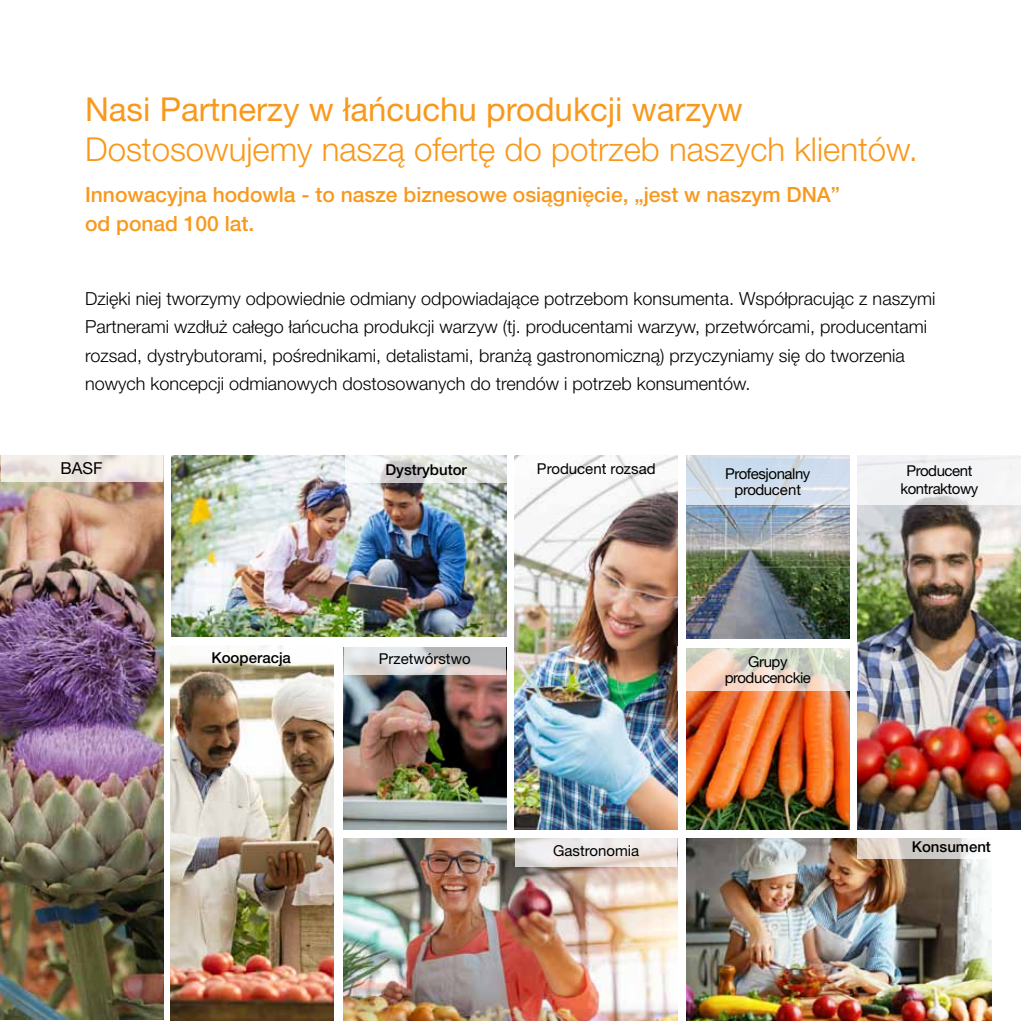
<style>
.page{position:relative;width:1021px;height:1021px;background:#fff}
.page>*{position:absolute;margin:0;border:0;box-sizing:border-box;transform-origin:0 0}
.t1{font:300 33px "Helvetica Neue LT Pro";color:#f8991d}
.t2{font:33px "Helvetica Neue LT Pro";color:#f8991d}
.t3{font:500 21px/28.5px "Helvetica Neue LT Pro";color:#f8991d}
.t4{font:300 18px/28.5px "Helvetica Neue LT Pro";color:#000}
.t5{font:16.5px "Helvetica Neue LT Pro";color:#000}
.t6{font:15px/16.5px "Helvetica Neue LT Pro";letter-spacing:-.03em;color:#000;text-align:center}
.t7{font:15px "Helvetica Neue LT Pro";color:#000}
.t8{font:500 15px "Helvetica Neue LT Pro";color:#000}
</style>
<div class="page">
<img style="left:343px;top:647px;width:163px;height:182px">
<img style="left:857px;top:504px;width:163px;height:325px">
<img style="left:686px;top:504px;width:163px;height:134px">
<img style="left:171px;top:646px;width:163px;height:374px">
<img style="left:0;top:455px;width:163px;height:564px">
<img style="left:514px;top:455px;width:163px;height:374px">
<img style="left:343px;top:838px;width:334px;height:182px">
<img style="left:686px;top:838px;width:305px;height:182px">
<img style="left:171px;top:455px;width:335px;height:182px">
<img style="left:686px;top:691px;width:163px;height:138px">
<svg style="left:857px;top:838px;width:134px;height:20px"></svg>
<svg style="left:514px;top:838px;width:162px;height:28px;background:#e9e3e0"></svg>
<svg style="left:344px;top:647px;width:162px;height:28px;background:#d4d3d3"></svg>
<svg style="left:686px;top:455px;width:334px;height:49px"></svg>
<svg style="left:677px;top:646px;width:173px;height:45px;background:#e5dbcd"></svg>
<svg style="left:1px;top:455px;width:162px;height:26px;background:#ede7e2"></svg>
<svg style="left:345px;top:455px;width:162px;height:27px"></svg>
<h1 class="t2" style="left:85px;top:90px;width:659px">Nasi Partnerzy w łańcuchu produkcji warzyw</h1>
<h1 class="t1" style="left:85px;top:129px;width:834px">Dostosowujemy naszą ofertę do potrzeb naszych klientów.</h1>
<p class="t3" style="left:85px;top:180px;width:756px">Innowacyjna hodowla - to nasze biznesowe osiągnięcie, „jest w naszym DNA” od ponad 100 lat.</p>
<p class="t4" style="left:85px;top:284px;width:851px">Dzięki niej tworzymy odpowiednie odmiany odpowiadające potrzebom konsumenta. Współpracując z naszymi Partnerami wzdłuż całego łańcucha produkcji warzyw (tj. producentami warzyw, przetwórcami, producentami rozsad, dystrybutorami, pośrednikami, detalistami, branżą gastronomiczną) przyczyniamy się do tworzenia nowych koncepcji odmianowych dostosowanych do trendów i potrzeb konsumentów.</p>
<p class="t5" style="left:60px;top:458px;width:44px">BASF</p>
<p class="t8" style="left:385px;top:460px;width:83px">Dystrybutor</p>
<p class="t7" style="left:537px;top:459px;width:120px">Producent rozsad</p>
<p class="t6" style="left:725px;top:465px;width:87px">Profesjonalny producent</p>
<p class="t6" style="left:900px;top:461px;width:79px;line-height:18px">Producent kontraktowy</p>
<p class="t8" style="left:211px;top:648px;width:81px">Kooperacja</p>
<p class="t7" style="left:379px;top:649px;width:93px">Przetwórstwo</p>
<p class="t6" style="left:724px;top:652px;width:88px">Grupy producenckie</p>
<p class="t7" style="left:553px;top:841px;width:88px">Gastronomia</p>
<p class="t8" style="left:911px;top:837px;width:81px">Konsument</p>
</div>
